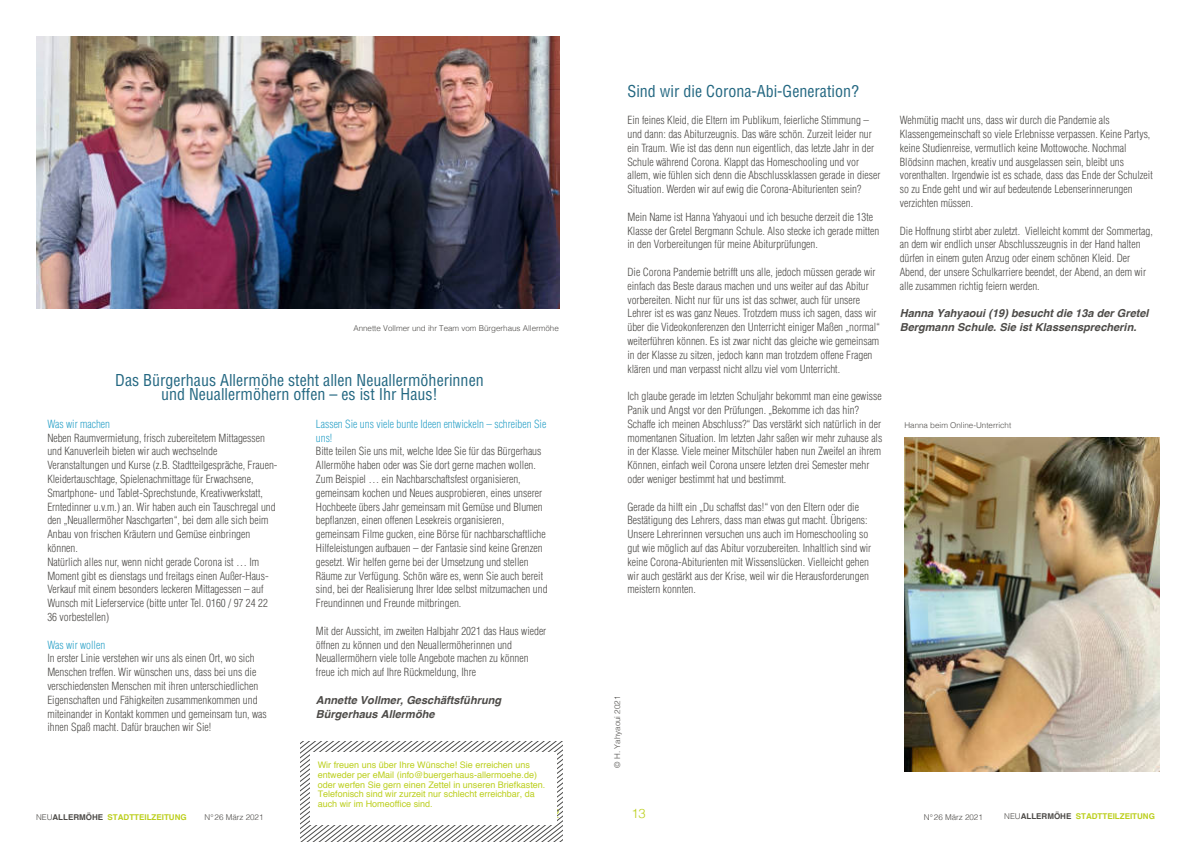
<style>
.page{position:relative;width:1191px;height:842px;background:#fff}
.page>*{position:absolute;margin:0;border:0;box-sizing:border-box;transform-origin:0 0}
.t1{font:condensed 16px/13.8px "Helvetica LT Std";color:#236781;text-align:center}
.t2{font:300 13px "Helvetica";color:#bccf1e}
.t3{font:300 condensed 11px/13.8px "Helvetica LT Std";color:#4d4b48}
.t4{font:italic 700 11px/13.8px "Helvetica";color:#4d4b48}
.t5{font:300 condensed 11px/13.8px "Helvetica LT Std";color:#2da2c8}
.t6{font:9px/9.6px "Helvetica";color:#bccf1e}
.t7{font:300 8px "Helvetica";color:#4d4b48}
.t8{font:700 8px "Helvetica";color:#bccf1e}
.s1{font-weight:300;color:#4d4b48}
.s2{color:#4d4b48}
</style>
<div class="page">
<img style="left:36px;top:36px;width:523px;height:273px">
<svg style="left:301px;top:741px;width:262px;height:101px"></svg>
<div style="left:310px;top:752px;width:246px;height:72px;background:#fff"></div>
<img style="left:904px;top:438px;width:255px;height:334px">
<p class="t7" style="left:353px;top:325px;width:207px">Annette Vollmer und ihr Team vom Bürgerhaus Allermöhe</p>
<h1 class="t1" style="left:115px;top:376px;width:370px">Das Bürgerhaus Allermöhe steht allen Neuallermöherinnen und Neuallermöhern offen – es ist Ihr Haus!</h1>
<p class="t5" style="left:47px;top:419px;width:64px">Was wir machen</p>
<p class="t3" style="left:47px;top:432px;width:232px">Neben Raumvermietung, frisch zubereitetem Mittagessen und Kanuverleih bieten wir auch wechselnde Veranstaltungen und Kurse (z.B. Stadtteilgespräche, Frauen-Kleidertauschtage, Spielenachmittage für Erwachsene, Smartphone- und Tablet-Sprechstunde, Kreativwerkstatt, Erntedinner u.v.m.) an. Wir haben auch ein Tauschregal und den „Neuallermöher Naschgarten“, bei dem alle sich beim Anbau von frischen Kräutern und Gemüse einbringen können.<br>Natürlich alles nur, wenn nicht gerade Corona ist … Im Moment gibt es dienstags und freitags einen Außer-Haus-Verkauf mit einem besonders leckeren Mittagessen – auf Wunsch mit Lieferservice (bitte unter Tel. 0160 / 97 24 22<br>36 vorbestellen)</p>
<p class="t5" style="left:47px;top:639px;width:59px">Was wir wollen</p>
<p class="t3" style="left:47px;top:653px;width:221px">In erster Linie verstehen wir uns als einen Ort, wo sich Menschen treffen. Wir wünschen uns, dass bei uns die verschiedensten Menschen mit ihren unterschiedlichen Eigenschaften und Fähigkeiten zusammenkommen und miteinander in Kontakt kommen und gemeinsam tun, was ihnen Spaß macht. Dafür brauchen wir Sie!</p>
<p class="t5" style="left:316px;top:419px;width:232px">Lassen Sie uns viele bunte Ideen entwickeln – schreiben Sie uns!</p>
<p class="t3" style="left:316px;top:446px;width:233px">Bitte teilen Sie uns mit, welche Idee Sie für das Bürgerhaus Allermöhe haben oder was Sie dort gerne machen wollen.<br>Zum Beispiel … ein Nachbarschaftsfest organisieren, gemeinsam kochen und Neues ausprobieren, eines unserer Hochbeete übers Jahr gemeinsam mit Gemüse und Blumen bepflanzen, einen offenen Lesekreis organisieren, gemeinsam Filme gucken, eine Börse für nachbarschaftliche Hilfeleistungen aufbauen – der Fantasie sind keine Grenzen gesetzt. Wir helfen gerne bei der Umsetzung und stellen Räume zur Verfügung. Schön wäre es, wenn Sie auch bereit sind, bei der Realisierung Ihrer Idee selbst mitzumachen und Freundinnen und Freunde mitbringen.</p>
<p class="t3" style="left:316px;top:626px;width:232px">Mit der Aussicht, im zweiten Halbjahr 2021 das Haus wieder öffnen zu können und den Neuallermöherinnen und Neuallermöhern viele tolle Angebote machen zu können freue ich mich auf Ihre Rückmeldung, Ihre</p>
<p class="t4" style="left:316px;top:694px;width:187px">Annette Vollmer, Geschäftsführung<br>Bürgerhaus Allermöhe</p>
<p class="t6" style="left:318px;top:761px;width:229px">Wir freuen uns über Ihre Wünsche! Sie erreichen uns entweder per eMail (info@buergerhaus-allermoehe.de) oder werfen Sie gern einen Zettel in unseren Briefkasten.<br>Telefonisch sind wir zurzeit nur schlecht erreichbar, da auch wir im Homeoffice sind.</p>
<h1 class="t1" style="left:627px;top:86px;width:233px">Sind wir die Corona-Abi-Generation?</h1>
<p class="t3" style="left:627px;top:115px;width:254px">Ein feines Kleid, die Eltern im Publikum, feierliche Stimmung – und dann: das Abiturzeugnis. Das wäre schön. Zurzeit leider nur ein Traum. Wie ist das denn nun eigentlich, das letzte Jahr in der Schule während Corona. Klappt das Homeschooling und vor allem, wie fühlen sich denn die Abschlussklassen gerade in dieser Situation. Werden wir auf ewig die Corona-Abiturienten sein?</p>
<p class="t3" style="left:627px;top:212px;width:253px">Mein Name ist Hanna Yahyaoui und ich besuche derzeit die 13te<br>Klasse der Gretel Bergmann Schule. Also stecke ich gerade mitten in den Vorbereitungen für meine Abiturprüfungen.</p>
<p class="t3" style="left:627px;top:267px;width:254px">Die Corona Pandemie betrifft uns alle, jedoch müssen gerade wir einfach das Beste daraus machen und uns weiter auf das Abitur vorbereiten. Nicht nur für uns ist das schwer, auch für unsere Lehrer ist es was ganz Neues. Trotzdem muss ich sagen, dass wir über die Videokonferenzen den Unterricht einiger Maßen „normal“ weiterführen können. Es ist zwar nicht das gleiche wie gemeinsam in der Klasse zu sitzen, jedoch kann man trotzdem offene Fragen klären und man verpasst nicht allzu viel vom Unterricht.</p>
<p class="t3" style="left:627px;top:391px;width:256px">Ich glaube gerade im letzten Schuljahr bekommt man eine gewisse Panik und Angst vor den Prüfungen. „Bekomme ich das hin?<br>Schaffe ich meinen Abschluss?“ Das verstärkt sich natürlich in der momentanen Situation. Im letzten Jahr saßen wir mehr zuhause als in der Klasse. Viele meiner Mitschüler haben nun Zweifel an ihrem Können, einfach weil Corona unsere letzten drei Semester mehr oder weniger bestimmt hat und bestimmt.</p>
<p class="t3" style="left:627px;top:501px;width:245px">Gerade da hilft ein „Du schaffst das!“ von den Eltern oder die Bestätigung des Lehrers, dass man etwas gut macht. Übrigens:<br>Unsere Lehrerinnen versuchen uns auch im Homeschooling so gut wie möglich auf das Abitur vorzubereiten. Inhaltlich sind wir keine Corona-Abiturienten mit Wissenslücken. Vielleicht gehen wir auch gestärkt aus der Krise, weil wir die Herausforderungen meistern konnten.</p>
<p class="t3" style="left:899px;top:115px;width:254px">Wehmütig macht uns, dass wir durch die Pandemie als Klassengemeinschaft so viele Erlebnisse verpassen. Keine Partys, keine Studienreise, vermutlich keine Mottowoche. Nochmal Blödsinn machen, kreativ und ausgelassen sein, bleibt uns vorenthalten. Irgendwie ist es schade, dass das Ende der Schulzeit so zu Ende geht und wir auf bedeutende Lebenserinnerungen verzichten müssen.</p>
<p class="t3" style="left:899px;top:225px;width:254px">Die Hoffnung stirbt aber zuletzt. Vielleicht kommt der Sommertag, an dem wir endlich unser Abschlusszeugnis in der Hand halten dürfen in einem guten Anzug oder einem schönen Kleid. Der Abend, der unsere Schulkarriere beendet, der Abend, an dem wir alle zusammen richtig feiern werden.</p>
<p class="t4" style="left:899px;top:307px;width:250px">Hanna Yahyaoui (19) besucht die 13a der Gretel<br>Bergmann Schule. Sie ist Klassensprecherin.</p>
<p class="t7" style="left:904px;top:422px;width:108px">Hanna beim Online-Unterricht</p>
<p class="t7" style="left:614px;top:767px;width:73px;rotate:-90deg">© H. Yahyaoui 2021</p>
<p class="t8" style="left:36px;top:814px;width:152px"><span class="s1">NEU</span><span class="s2">ALLERMÖHE</span> STADTTEILZEITUNG</p>
<p class="t7" style="left:205px;top:814px;width:60px">N°26 März 2021</p>
<p class="t2" style="left:545px;top:809px;width:16px">12</p>
<p class="t2" style="left:631px;top:809px;width:16px">13</p>
<p class="t7" style="left:924px;top:814px;width:60px">N°26 März 2021</p>
<p class="t8" style="left:1004px;top:813px;width:152px"><span class="s1">NEU</span><span class="s2">ALLERMÖHE</span> STADTTEILZEITUNG</p>
</div>
